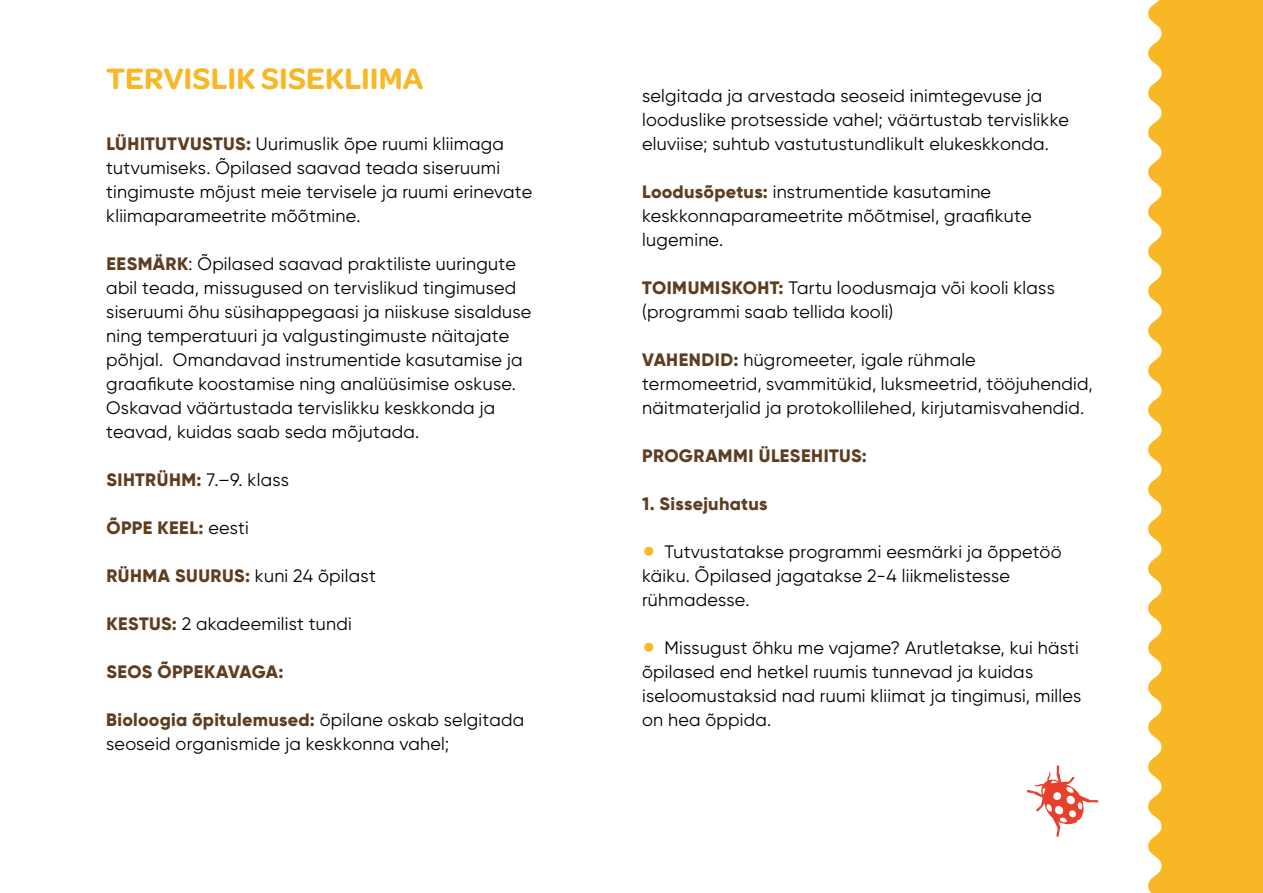
<style>
.page{position:relative;width:1263px;height:893px;background:#fff}
.page>*{position:absolute;margin:0;border:0;box-sizing:border-box;transform-origin:0 0}
.t1{font:45px "Gilroy";color:#f8b724}
.t2{font:600 31.5px "Omnes";color:#f8b724}
.t3{font:18px/24px "Gilroy";letter-spacing:.015em;color:#000}
.t4{font:800 18px "Gilroy";letter-spacing:.015em;color:#5e3e20}
.s1{font-weight:800;color:#5e3e20}
.s2{font-weight:400;color:#000}
</style>
<div class="page">
<svg style="left:1148px;top:0;width:115px;height:893px;background:#f8bc35"></svg>
<svg style="left:1027px;top:765px;width:71px;height:72px"></svg>
<h2 class="t2" style="left:106px;top:56px;width:319px">TERVISLIK SISEKLIIMA</h2>
<p class="t3" style="left:106px;top:132px;width:427px"><span class="s1">LÜHITUTVUSTUS:</span> Uurimuslik õpe ruumi kliimaga tutvumiseks. Õpilased saavad teada siseruumi tingimuste mõjust meie tervisele ja ruumi erinevate kliimaparameetrite mõõtmine.</p>
<p class="t3" style="left:106px;top:252px;width:427px"><span class="s1">EESMÄRK</span>: Õpilased saavad praktiliste uuringute abil teada, missugused on tervislikud tingimused siseruumi õhu süsihappegaasi ja niiskuse sisalduse ning temperatuuri ja valgustingimuste näitajate põhjal. Omandavad instrumentide kasutamise ja graafikute koostamise ning analüüsimise oskuse.<br>Oskavad väärtustada tervislikku keskkonda ja teavad, kuidas saab seda mõjutada.</p>
<p class="t3" style="left:106px;top:467px;width:184px"><span class="s1">SIHTRÜHM:</span> 7.–9. klass</p>
<p class="t4" style="left:106px;top:516px;width:144px">ÕPPE KEEL: <span class="s2">eesti</span></p>
<p class="t3" style="left:106px;top:563px;width:271px"><span class="s1">RÜHMA SUURUS:</span> kuni 24 õpilast</p>
<p class="t3" style="left:106px;top:611px;width:247px"><span class="s1">KESTUS:</span> 2 akadeemilist tundi</p>
<p class="t4" style="left:106px;top:660px;width:178px">SEOS ÕPPEKAVAGA:</p>
<p class="t3" style="left:106px;top:708px;width:419px"><span class="s1">Bioloogia õpitulemused:</span> õpilane oskab selgitada seoseid organismide ja keskkonna vahel;</p>
<p class="t3" style="left:642px;top:83px;width:428px">selgitada ja arvestada seoseid inimtegevuse ja looduslike protsesside vahel; väärtustab tervislikke eluviise; suhtub vastutustundlikult elukeskkonda.</p>
<p class="t3" style="left:642px;top:179px;width:391px"><span class="s1">Loodusõpetus:</span> instrumentide kasutamine keskkonnaparameetrite mõõtmisel, graafikute lugemine.</p>
<p class="t3" style="left:642px;top:275px;width:414px"><span class="s1">TOIMUMISKOHT:</span> Tartu loodusmaja või kooli klass (programmi saab tellida kooli)</p>
<p class="t3" style="left:642px;top:347px;width:452px"><span class="s1">VAHENDID:</span> hügromeeter, igale rühmale termomeetrid, svammitükid, luksmeetrid, tööjuhendid, näitmaterjalid ja protokollilehed, kirjutamisvahendid.</p>
<p class="t4" style="left:642px;top:444px;width:226px">PROGRAMMI ÜLESEHITUS:</p>
<p class="t4" style="left:642px;top:492px;width:127px">1. Sissejuhatus</p>
<h1 class="t1" style="left:642px;top:524px;width:15px">•</h1>
<p class="t3" style="left:642px;top:540px;width:421px;text-indent:22px">Tutvustatakse programmi eesmärki ja õppetöö käiku. Õpilased jagatakse 2-4 liikmelistesse rühmadesse.</p>
<h1 class="t1" style="left:642px;top:620px;width:15px">•</h1>
<p class="t3" style="left:642px;top:636px;width:441px;text-indent:22px">Missugust õhku me vajame? Arutletakse, kui hästi õpilased end hetkel ruumis tunnevad ja kuidas iseloomustaksid nad ruumi kliimat ja tingimusi, milles on hea õppida.</p>
</div>
